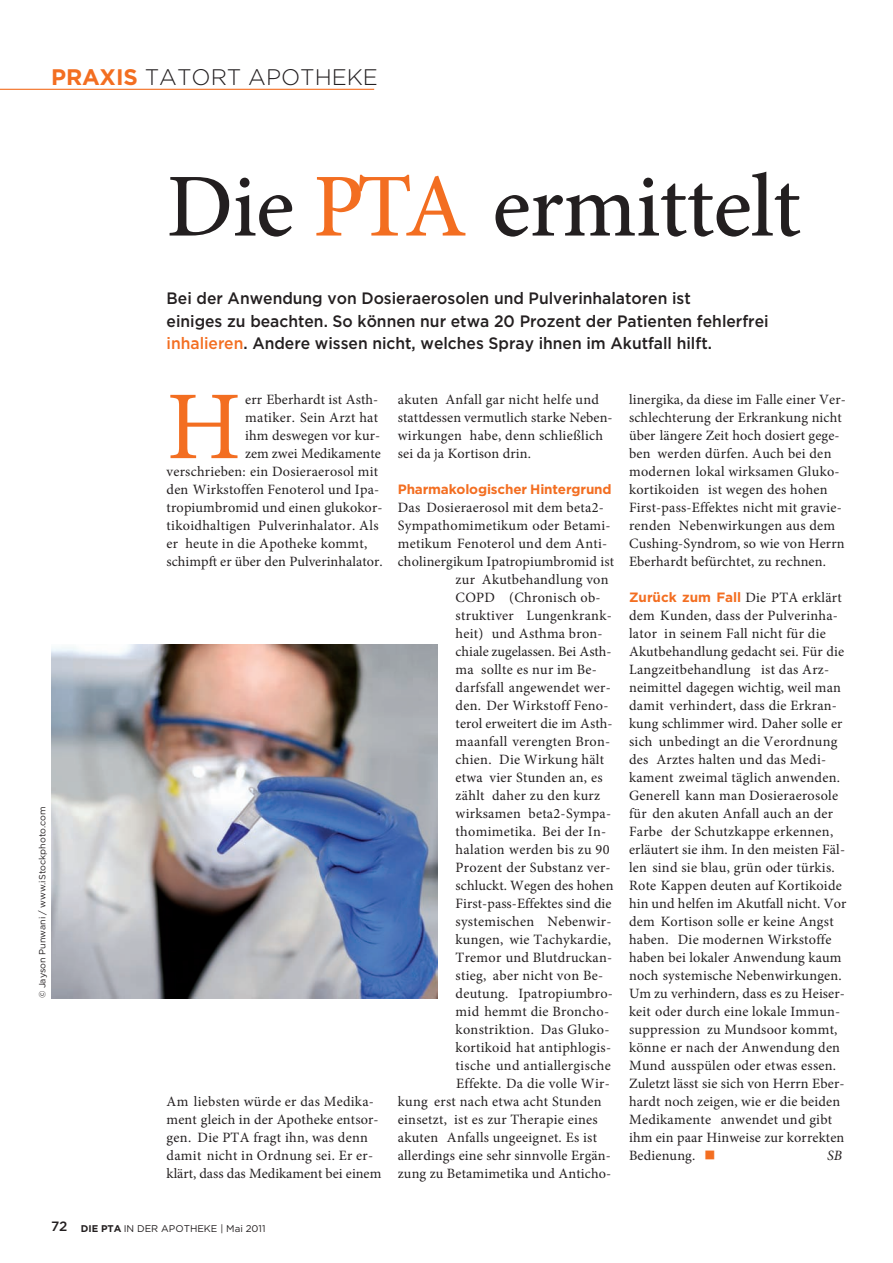
<style>
.page{position:relative;width:893px;height:1263px;background:#fff}
.page>*{position:absolute;margin:0;border:0;box-sizing:border-box;transform-origin:0 0}
.t1{font:97.35px "Minion Pro";color:#f36e21}
.t2{font:500 90px "Minion Pro";letter-spacing:-.01em;color:#231f20}
.t3{font:300 22.5px "Gotham";color:#231f20}
.t4{font:500 16.5px/22.5px "Gotham";color:#231f20;scale:.95 1}
.t5{font:14.25px/18px "Minion Pro";letter-spacing:.02em;color:#231f20}
.t6{font:14.25px "Minion Pro";color:#231f20}
.t7{font:italic 14.25px "Minion Pro";color:#231f20}
.t8{font:700 13.5px "Gotham";letter-spacing:-.01em;color:#f36e21}
.t9{font:9.75px "Gotham";color:#231f20}
.t10{font:9px "Gotham";color:#231f20}
.s1{font-weight:700;color:#f36e21}
.s2{color:#f36e21}
.s3{font-family:"Minion Pro";font-weight:400;font-size:14.25px;color:#231f20}
.s4{font-weight:500;font-size:13.5px}
.s5{font-weight:700}
</style>
<div class="page">
<hr style="left:0;top:89px;width:374px;height:1px;background:#f36e21">
<img style="left:51px;top:644px;width:386px;height:354px">
<h3 class="t3" style="left:51px;top:68px;width:328px"><span class="s1">PRAXIS</span> TATORT APOTHEKE</h3>
<h2 class="t2" style="left:167px;top:146px;width:636px">Die <span class="s2">PTA</span> ermittelt</h2>
<p class="t10" style="left:39px;top:998px;width:193px;rotate:-90deg">© Jayson Punwani / www.iStockphoto.com</p>
<p class="t4" style="left:167px;top:288px;width:635px">Bei der Anwendung von Dosieraerosolen und Pulverinhalatoren ist<br>einiges zu beachten. So können nur etwa 20 Prozent der Patienten fehlerfrei <span class="s2">inhalieren</span>. Andere wissen nicht, welches Spray ihnen im Akutfall hilft.</p>
<h1 class="t1" style="left:167px;top:362px;width:76px">H</h1>
<p class="t5" style="left:245px;top:391px;width:135px">err Eberhardt ist Asth-</p>
<p class="t5" style="left:245px;top:409px;width:134px">matiker. Sein Arzt hat</p>
<p class="t5" style="left:245px;top:427px;width:137px">ihm deswegen vor kur-</p>
<p class="t5" style="left:245px;top:445px;width:137px">zem zwei Medikamente</p>
<p class="t5" style="left:167px;top:463px;width:213px">verschrieben: ein Dosieraerosol mit</p>
<p class="t5" style="left:167px;top:481px;width:214px">den Wirkstoffen Fenoterol und Ipa-</p>
<p class="t5" style="left:167px;top:499px;width:217px">tropiumbromid und einen glukokor-</p>
<p class="t5" style="left:167px;top:517px;width:213px">tikoidhaltigen Pulverinhalator. Als</p>
<p class="t5" style="left:167px;top:535px;width:202px">er heute in die Apotheke kommt,</p>
<p class="t5" style="left:167px;top:553px;width:217px">schimpft er über den Pulverinhalator.</p>
<p class="t5" style="left:167px;top:1093px;width:216px">Am liebsten würde er das Medika&shy;ment gleich in der Apotheke entsor&shy;gen. Die PTA fragt ihn, was denn damit nicht in Ordnung sei. Er er&shy;klärt, dass das Medikament bei einem</p>
<p class="t5" style="left:398px;top:391px;width:216px">akuten Anfall gar nicht helfe und stattdessen vermutlich starke Neben&shy;wirkungen habe, denn schließlich sei da ja Kortison drin.</p>
<p class="t8" style="left:398px;top:484px;width:215px">Pharmakologischer Hintergrund</p>
<p class="t5" style="left:398px;top:499px;width:208px">Das Dosieraerosol mit dem beta2-</p>
<p class="t5" style="left:398px;top:517px;width:214px">Sympathomimetikum oder Betami-</p>
<p class="t5" style="left:398px;top:535px;width:211px">metikum Fenoterol und dem Anti-</p>
<p class="t5" style="left:398px;top:553px;width:218px">cholinergikum Ipatropiumbromid ist</p>
<p class="t5" style="left:456px;top:571px;width:154px">zur Akutbehandlung von</p>
<p class="t5" style="left:456px;top:589px;width:147px">COPD (Chronisch ob-</p>
<p class="t5" style="left:456px;top:607px;width:158px">struktiver Lungenkrank-</p>
<p class="t5" style="left:456px;top:625px;width:149px">heit) und Asthma bron-</p>
<p class="t6" style="left:456px;top:642px;width:157px">chiale zugelassen. Bei Asth-</p>
<p class="t5" style="left:456px;top:661px;width:143px">ma sollte es nur im Be-</p>
<p class="t5" style="left:456px;top:679px;width:157px">darfsfall angewendet wer-</p>
<p class="t5" style="left:456px;top:697px;width:154px">den. Der Wirkstoff Feno-</p>
<p class="t5" style="left:456px;top:715px;width:159px">terol erweitert die im Asth-</p>
<p class="t5" style="left:456px;top:733px;width:156px">maanfall verengten Bron-</p>
<p class="t5" style="left:456px;top:751px;width:150px">chien. Die Wirkung hält</p>
<p class="t5" style="left:456px;top:769px;width:148px">etwa vier Stunden an, es</p>
<p class="t5" style="left:456px;top:787px;width:146px">zählt daher zu den kurz</p>
<p class="t5" style="left:456px;top:805px;width:157px">wirksamen beta2-Sympa-</p>
<p class="t5" style="left:456px;top:823px;width:152px">thomimetika. Bei der In-</p>
<p class="t5" style="left:456px;top:841px;width:155px">halation werden bis zu 90</p>
<p class="t5" style="left:456px;top:859px;width:157px">Prozent der Substanz ver-</p>
<p class="t5" style="left:456px;top:877px;width:159px">schluckt. Wegen des hohen</p>
<p class="t5" style="left:456px;top:895px;width:157px">First-pass-Effektes sind die</p>
<p class="t5" style="left:456px;top:913px;width:157px">systemischen Nebenwir-</p>
<p class="t5" style="left:456px;top:931px;width:157px">kungen, wie Tachykardie,</p>
<p class="t5" style="left:456px;top:949px;width:158px">Tremor und Blutdruckan-</p>
<p class="t5" style="left:456px;top:967px;width:149px">stieg, aber nicht von Be-</p>
<p class="t5" style="left:456px;top:985px;width:159px">deutung. Ipatropiumbro-</p>
<p class="t5" style="left:456px;top:1003px;width:155px">mid hemmt die Broncho-</p>
<p class="t5" style="left:456px;top:1021px;width:155px">konstriktion. Das Gluko-</p>
<p class="t5" style="left:456px;top:1039px;width:157px">kortikoid hat antiphlogis-</p>
<p class="t5" style="left:456px;top:1057px;width:157px">tische und antiallergische</p>
<p class="t5" style="left:456px;top:1075px;width:155px">Effekte. Da die volle Wir-</p>
<p class="t5" style="left:398px;top:1093px;width:205px">kung erst nach etwa acht Stunden</p>
<p class="t5" style="left:398px;top:1111px;width:201px">einsetzt, ist es zur Therapie eines</p>
<p class="t5" style="left:398px;top:1129px;width:201px">akuten Anfalls ungeeignet. Es ist</p>
<p class="t5" style="left:398px;top:1147px;width:215px">allerdings eine sehr sinnvolle Ergän-</p>
<p class="t5" style="left:398px;top:1165px;width:215px">zung zu Betamimetika und Anticho-</p>
<p class="t5" style="left:629px;top:391px;width:218px">linergika, da diese im Falle einer Ver&shy;schlechterung der Erkrankung nicht über längere Zeit hoch dosiert gege&shy;ben werden dürfen. Auch bei den modernen lokal wirksamen Gluko&shy;kortikoiden ist wegen des hohen First-pass-Effektes nicht mit gravie&shy;renden Nebenwirkungen aus dem Cushing-Syndrom, so wie von Herrn Eberhardt befürchtet, zu rechnen.</p>
<p class="t8" style="left:629px;top:592px;width:214px">Zurück zum Fall <span class="s3">Die PTA erklärt</span></p>
<p class="t5" style="left:629px;top:607px;width:219px">dem Kunden, dass der Pulverinha&shy;lator in seinem Fall nicht für die Akutbehandlung gedacht sei. Für die Langzeitbehandlung ist das Arz&shy;neimittel dagegen wichtig, weil man damit verhindert, dass die Erkran&shy;kung schlimmer wird. Daher solle er sich unbedingt an die Verordnung des Arztes halten und das Medi&shy;kament zweimal täglich anwenden.<br>Generell kann man Dosieraerosole für den akuten Anfall auch an der Farbe der Schutzkappe erkennen, erläutert sie ihm. In den meisten Fäl&shy;len sind sie blau, grün oder türkis.<br>Rote Kappen deuten auf Kortikoide hin und helfen im Akutfall nicht. Vor dem Kortison solle er keine Angst haben. Die modernen Wirkstoffe haben bei lokaler Anwendung kaum noch systemische Nebenwirkungen.<br>Um zu verhindern, dass es zu Heiser&shy;keit oder durch eine lokale Immun&shy;suppression zu Mundsoor kommt, könne er nach der Anwendung den Mund ausspülen oder etwas essen.<br>Zuletzt lässt sie sich von Herrn Eber&shy;hardt noch zeigen, wie er die beiden Medikamente anwendet und gibt ihm ein paar Hinweise zur korrekten Bedienung.</p>
<p class="t7" style="left:827px;top:1146px;width:16px">SB</p>
<p class="t9" style="left:51px;top:1225px;width:216px"><span class="s4">72</span> <span class="s5">DIE PTA</span> IN DER APOTHEKE | Mai 2011</p>
</div>
